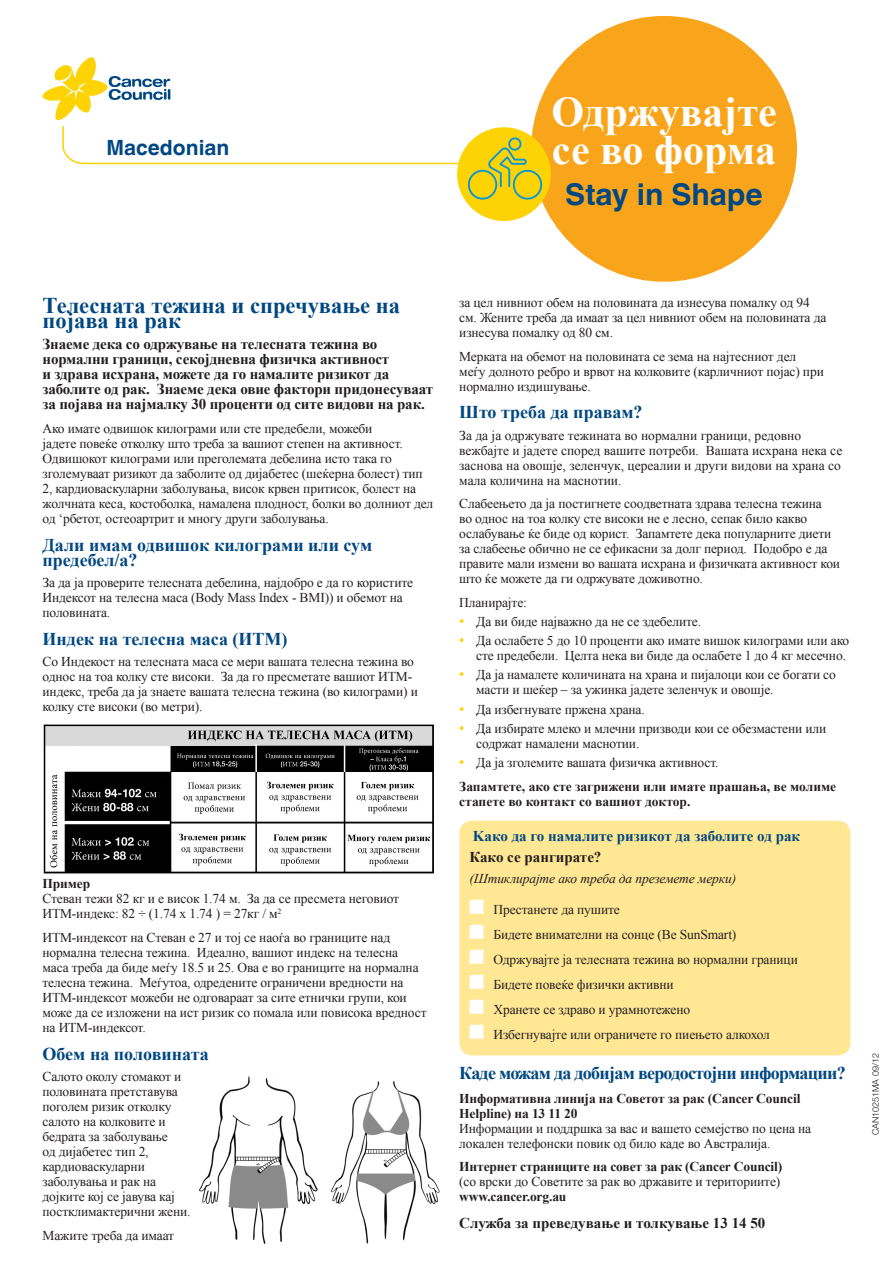
<style>
.page{position:relative;width:893px;height:1263px;background:#fff}
.page>*{position:absolute;margin:0;border:0;box-sizing:border-box;transform-origin:0 0}
.main_heading{font:700 42px/37.5px "Times New Roman";color:#fff}
.subs_light_blue{font:700 30px "Helvetica World";color:#014782}
.subs_blue{font:700 22.5px "Times New Roman";color:#014782}
.subs_light_blue-2{font:700 21px "Helvetica World";color:#014782}
.subs_blue-2{font:700 18px/15px "Times New Roman";color:#014782}
.subs_blue-3{font:700 18px "Times New Roman";letter-spacing:-.04em;color:#014782}
.intro_para{font:700 15px/15px "Times New Roman";letter-spacing:-.01em;color:#231f20}
.t1{font:700 15px "Times New Roman";color:#014782}
.subs_light_blue-3{font:700 15px "Times New Roman";color:#231f20}
.body{font:13.5px/15px "Times New Roman";letter-spacing:-.01em;color:#231f20}
.bullet_para{font:13.5px/15px "Times New Roman";letter-spacing:-.01em;color:#231f20}
.body-2{font:700 13.5px/15px "Times New Roman";letter-spacing:-.01em;color:#231f20}
.t2{font:italic 13.5px "Times New Roman";letter-spacing:-.01em;color:#231f20}
.subs_light_blue-4{font:300 9px "Helvetica Neue LT Std";color:#231f20}
.s1{font-weight:700}
.s2{font-size:15px;color:#fed304}
.s3{font-weight:400}
</style>
<div class="page">
<div style="left:459px;top:821px;width:391px;height:234px;background:#ffe794;border-radius:13px"></div>
<svg style="left:469px;top:900px;width:14px;height:14px"></svg>
<svg style="left:469px;top:925px;width:14px;height:14px"></svg>
<svg style="left:469px;top:950px;width:14px;height:14px"></svg>
<svg style="left:469px;top:975px;width:14px;height:14px"></svg>
<svg style="left:469px;top:1000px;width:14px;height:14px"></svg>
<svg style="left:469px;top:1025px;width:14px;height:14px"></svg>
<img style="left:200px;top:1076px;width:240px;height:168px">
<img style="left:43px;top:724px;width:391px;height:150px">
<div style="left:531px;top:16px;width:266px;height:266px;background:#f9a51b;border-radius:50%"></div>
<div style="left:457px;top:127px;width:94px;height:94px;background:#fed304;border-radius:50%"></div>
<svg style="left:43px;top:57px;width:525px;height:144px"></svg>
<p class="subs_light_blue-2" style="left:106px;top:135px;width:124px">Macedonian</p>
<p class="main_heading" style="left:551px;top:92px;width:227px">Одржувајте се во форма</p>
<p class="subs_light_blue" style="left:565px;top:177px;width:199px">Stay in Shape</p>
<p class="subs_blue" style="left:43px;top:290px;width:359px">Телесната тежина и спречување на</p>
<p class="subs_blue" style="left:43px;top:305px;width:140px">појава на рак</p>
<p class="intro_para" style="left:43px;top:336px;width:392px">Знаеме дека со одржување на телесната тежина во нормални граници, секојдневна физичка активност<br>и здрава исхрана, можете да го намалите ризикот да заболите од рак. Знаеме дека овие фактори придонесуваат за појава на најмалку 30 проценти од сите видови на рак.</p>
<p class="body" style="left:43px;top:421px;width:392px">Ако имате одвишок килограми или сте предебели, можеби<br>јадете повеќе отколку што треба за вашиот степен на активност.<br>Одвишокот килограми или преголемата дебелина исто така го зголемуваат ризикот да заболите од дијабетес (шеќерна болест) тип 2, кардиоваскуларни заболувања, висок крвен притисок, болест на жолчната кеса, костоболка, намалена плодност, болки во долниот дел од ‘рбетот, остеоартрит и многу други заболувања.</p>
<p class="subs_blue-2" style="left:43px;top:537px;width:331px">Дали имам одвишок килограми или сум предебел/а?</p>
<p class="body" style="left:43px;top:575px;width:372px">За да ја проверите телесната дебелина, најдобро е да го користите<br>Индексот на телесна маса (Body Mass Index - BMI)) и обемот на половината.</p>
<p class="subs_blue-2" style="left:43px;top:631px;width:246px">Индек на телесна маса (ИТМ)</p>
<p class="body" style="left:43px;top:654px;width:377px">Со Индекост на телесната маса се мери вашата телесна тежина во однос на тоа колку сте високи. За да го пресметате вашиот ИТМ&shy;индекс, треба да ја знаете вашата телесна тежина (во килограми) и колку сте високи (во метри).</p>
<p class="body" style="left:43px;top:876px;width:358px"><span class="s1">Пример<br></span>Стеван тежи 82 кг и е висок 1.74 м. За да се пресмета неговиот<br>ИТМ-индекс: 82 ÷ (1.74 x 1.74 ) = 27кг / м<sup>2</sup></p>
<p class="body" style="left:43px;top:930px;width:386px">ИТМ-индексот на Стеван е 27 и тој се наоѓа во границите над нормална телесна тежина. Идеално, вашиот индекс на телесна маса треба да биде меѓу 18.5 и 25. Ова е во границите на нормална телесна тежина. Меѓутоа, одредените ограничени вредности на ИТМ-индексот можеби не одговараат за сите етнички групи, кои може да се изложени на ист ризик со помала или повисока вредност на ИТМ-индексот.</p>
<p class="subs_blue-2" style="left:43px;top:1046px;width:168px">Обем на половината</p>
<p class="body" style="left:43px;top:1069px;width:150px">Салото околу стомакот и половината претставува поголем ризик отколку салото на колковите и бедрата за заболување<br>од дијабетес тип 2, кардиоваскуларни заболувања и рак на дојките кој се јавува кај постклимактерични жени.</p>
<p class="body" style="left:43px;top:1227px;width:133px">Мажите треба да имаат</p>
<p class="body" style="left:459px;top:295px;width:369px">за цел нивниот обем на половината да изнесува помалку од 94 см. Жените треба да имаат за цел нивниот обем на половината да изнесува помалку од 80 см.</p>
<p class="body" style="left:459px;top:348px;width:366px">Мерката на обемот на половината се зема на најтесниот дел меѓу долното ребро и врвот на колковите (карличниот појас) при нормално издишување.</p>
<p class="subs_blue-2" style="left:459px;top:404px;width:185px">Што треба да правам?</p>
<p class="body" style="left:459px;top:427px;width:385px">За да ја одржувате тежината во нормални граници, редовно вежбајте и јадете според вашите потреби. Вашата исхрана нека се заснова на овошје, зеленчук, цереалии и други видови на храна со мала количина на маснотии.</p>
<p class="body" style="left:459px;top:496px;width:382px">Слабеењето да ја постигнете соодветната здрава телесна тежина<br>во однос на тоа колку сте високи не е лесно, сепак било какво ослабување ќе биде од корист. Запамтете дека популарните диети за слабеење обично не се ефикасни за долг период. Подобро е да правите мали измени во вашата исхрана и физичката активност кои што ќе можете да ги одржувате доживотно.</p>
<p class="body" style="left:459px;top:594px;width:69px">Планирајте:</p>
<p class="bullet_para" style="left:459px;top:614px;width:243px"><span class="s2">•</span> Да ви биде најважно да не се здебелите.</p>
<p class="bullet_para" style="left:459px;top:633px;width:391px;text-align:right"><span class="s2">•</span> Да ослабете 5 до 10 проценти ако имате вишок килограми или ако сте предебели. Целта нека ви биде да ослабете 1 до 4 кг месечно.</p>
<p class="bullet_para" style="left:476px;top:667px;width:361px;text-indent:-17px"><span class="s2">•</span> Да ја намалете количината на храна и пијалоци кои се богати со масти и шеќер – за ужинка јадете зеленчук и овошје.</p>
<p class="bullet_para" style="left:459px;top:701px;width:187px"><span class="s2">•</span> Да избегнувате пржена храна.</p>
<p class="bullet_para" style="left:476px;top:721px;width:352px;text-indent:-17px"><span class="s2">•</span> Да избирате млеко и млечни призводи кои се обезмастени или содржат намалени маснотии.</p>
<p class="bullet_para" style="left:459px;top:755px;width:261px"><span class="s2">•</span> Да ја зголемите вашата физичка активност.</p>
<p class="body-2" style="left:459px;top:778px;width:379px">Запамтете, ако сте загрижени или имате прашања, ве молиме стапете во контакт со вашиот доктор.</p>
<p class="t1" style="left:473px;top:826px;width:329px">Kако да го намалите ризикот да заболите од рак</p>
<p class="intro_para" style="left:469px;top:849px;width:134px">Како се рангирате?</p>
<p class="t2" style="left:469px;top:869px;width:268px">(Штиклирајте ако треба да преземете мерки)</p>
<p class="body" style="left:493px;top:901px;width:128px">Престанете да пушите</p>
<p class="body" style="left:493px;top:926px;width:244px">Бидете внимателни на сонце (Be SunSmart)</p>
<p class="body" style="left:493px;top:951px;width:306px">Одржувајте ја телесната тежина во нормални граници</p>
<p class="body" style="left:493px;top:976px;width:182px">Бидете повеќе физички активни</p>
<p class="body" style="left:493px;top:1001px;width:198px">Хранете се здраво и урамнотежено</p>
<p class="body" style="left:493px;top:1026px;width:278px">Избегнувајте или ограничете го пиењето алкохол</p>
<p class="subs_blue-3" style="left:459px;top:1060px;width:388px">Каде можам да добијам веродостојни информации?</p>
<p class="body" style="left:459px;top:1090px;width:353px"><span class="s1">Информативна линија на Советот за рак (Cancer Council Helpline) на 13 11 20<br></span>Информации и поддршка за вас и вашето семејство по цена на локален телефонски повик од било каде во Австралија.</p>
<p class="body-2" style="left:459px;top:1159px;width:325px">Интернет страниците на совет за рак (Cancer Council) <span class="s3">(со врски до Советите за рак во државите и териториите) </span>www.cancer.org.au</p>
<p class="subs_light_blue-3" style="left:459px;top:1212px;width:308px">Служба за преведување и толкување 13 14 50</p>
<p class="subs_light_blue-4" style="left:870px;top:1135px;width:84px;rotate:-90deg">CAN10251MA 09/12</p>
</div>
